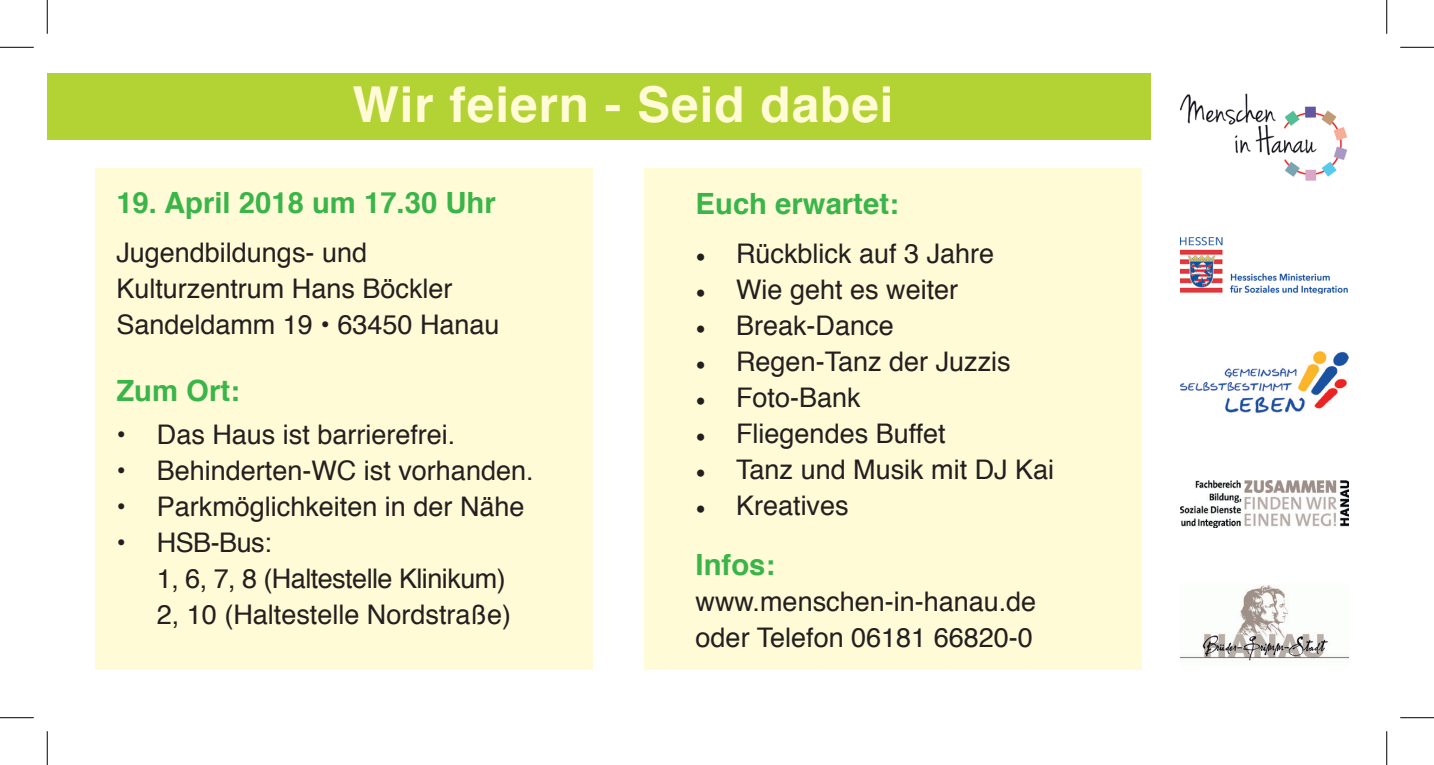
<style>
.page{position:relative;width:1434px;height:765px;background:#fff}
.page>*{position:absolute;margin:0;border:0;box-sizing:border-box;transform-origin:0 0}
.t1{font:700 49.5px "Helvetica";letter-spacing:.02em;color:#fffbd6}
.t2{font:700 29.25px "Helvetica";color:#3ab54a}
.t3{font:27px/36px "Helvetica";color:#231f20}
.t4{font:27px/36px "Helvetica";letter-spacing:-.02em;color:#231f20}
.s1{color:#fffbd6}
.s2{font-family:"Minion Pro"}
</style>
<div class="page">
<img style="left:1180px;top:585px;width:168px;height:76px">
<img style="left:1180px;top:480px;width:168px;height:47px">
<img style="left:1180px;top:352px;width:168px;height:61px">
<img style="left:1180px;top:93px;width:168px;height:88px">
<img style="left:1180px;top:237px;width:168px;height:57px">
<div style="left:96px;top:168px;width:497px;height:501px;background:#fffbd6"></div>
<div style="left:645px;top:168px;width:497px;height:501px;background:#fffbd6"></div>
<div style="left:47px;top:73px;width:1103px;height:66px;background:#b3d234"></div>
<hr style="left:0;top:47px;width:34px;height:1px;background:#000">
<hr style="left:1400px;top:47px;width:34px;height:1px;background:#000">
<hr style="left:0;top:717px;width:34px;height:1px;background:#000">
<hr style="left:1400px;top:717px;width:34px;height:1px;background:#000">
<hr style="left:47px;top:0;width:1px;height:34px;background:#000">
<hr style="left:47px;top:730px;width:1px;height:34px;background:#000">
<hr style="left:1386px;top:0;width:1px;height:34px;background:#000">
<hr style="left:1386px;top:730px;width:1px;height:34px;background:#000">
<h1 class="t1" style="left:352px;top:65px;width:543px">Wir feiern - Seid dabei</h1>
<p class="t2" style="left:116px;top:179px;width:381px">19. April 2018 um 17.30 Uhr</p>
<p class="t3" style="left:116px;top:235px;width:385px">Jugendbildungs- und<br>Kulturzentrum Hans Böckler<br>Sandeldamm 19 • 63450 Hanau</p>
<p class="t2" style="left:116px;top:367px;width:125px">Zum Ort:</p>
<p class="t3" style="left:116px;top:417px;width:341px">• Das Haus ist barrierefrei.</p>
<p class="t3" style="left:116px;top:453px;width:419px">• Behinderten-WC ist vorhanden.</p>
<p class="t3" style="left:116px;top:489px;width:410px">• Parkmöglichkeiten in der Nähe</p>
<p class="t4" style="left:157px;top:525px;width:356px;text-indent:-41px">• HSB-Bus:<br>1, 6, 7, 8 (Haltestelle Klinikum)<br>2, 10 (Haltestelle Nordstraße)</p>
<p class="t2" style="left:696px;top:180px;width:213px">Euch erwartet:<span class="s1">.</span></p>
<p class="t3" style="left:696px;top:236px;width:300px"><span class="s2">•</span> Rückblick auf 3 Jahre</p>
<p class="t3" style="left:696px;top:272px;width:264px"><span class="s2">•</span> Wie geht es weiter</p>
<p class="t3" style="left:696px;top:308px;width:200px"><span class="s2">•</span> Break-Dance</p>
<p class="t3" style="left:696px;top:344px;width:317px"><span class="s2">•</span> Regen-Tanz der Juzzis</p>
<p class="t3" style="left:696px;top:380px;width:167px"><span class="s2">•</span> Foto-Bank</p>
<p class="t3" style="left:696px;top:416px;width:252px"><span class="s2">•</span> Fliegendes Buffet</p>
<p class="t3" style="left:696px;top:452px;width:360px"><span class="s2">•</span> Tanz und Musik mit DJ Kai</p>
<p class="t3" style="left:696px;top:488px;width:155px"><span class="s2">•</span> Kreatives</p>
<p class="t2" style="left:696px;top:540px;width:81px">Infos:</p>
<p class="t3" style="left:696px;top:584px;width:342px">www.menschen-in-hanau.de oder Telefon 06181 66820-0</p>
</div>
